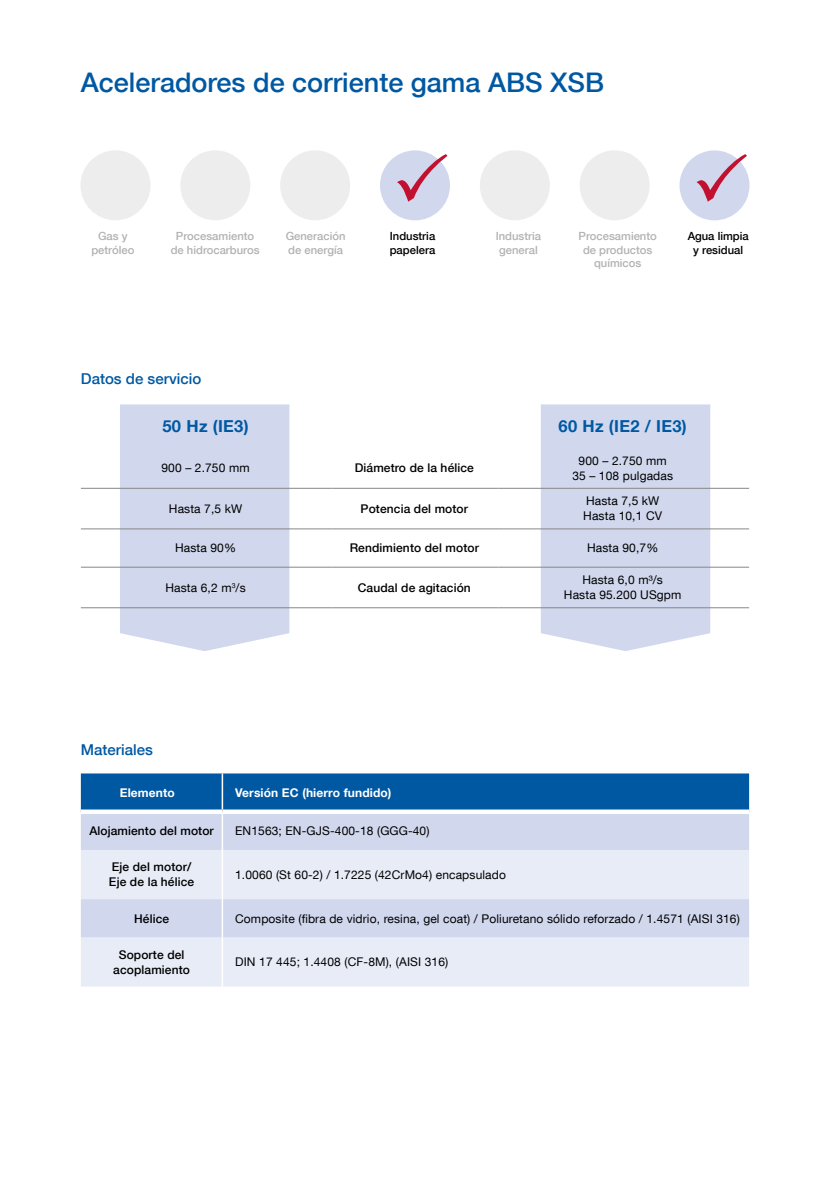
<style>
.page{position:relative;width:830px;height:1191px;background:#fff}
.page>*{position:absolute;margin:0;border:0;box-sizing:border-box;transform-origin:0 0}
.t1{font:500 27px "Helvetica Neue LT Com";color:#0058a2}
.Operating_data__Hz{font:700 16.5px "Helvetica Neue LT Com";letter-spacing:.02em;color:#0058a2}
.Subtitle_blue{font:500 15px "Helvetica Neue LT Com";color:#0058a2}
.Table_text{font:12px "Helvetica Neue LT Com";letter-spacing:.01em;color:#000}
.Table_row_title{font:500 12px/15px "Helvetica Neue LT Com";letter-spacing:.01em;color:#000}
.Table_column_title{font:700 12px "Helvetica Neue LT Com";letter-spacing:.01em;color:#fff}
.Market_-_non-check{font:500 11.25px/13.5px "Helvetica Neue LT Com";color:#b3b2b2;text-align:center}
.Market_-_check{font:500 11.25px/13.5px "Helvetica Neue LT Com";color:#000;text-align:center}
.Market_-_non-check-2{font:500 11.25px/13.5px "Helvetica Neue LT Com";color:#000}
.Market_-_check-2{font:500 11.25px/13.5px "Helvetica Neue LT Com";color:#b3b2b2;text-align:center}
</style>
<div class="page">
<div style="left:679px;top:150px;width:70px;height:70px;background:#d1d8ee;border-radius:50%"></div>
<svg style="left:695px;top:154px;width:51px;height:47px"></svg>
<div style="left:380px;top:150px;width:70px;height:70px;background:#d1d8ee;border-radius:50%"></div>
<svg style="left:396px;top:154px;width:51px;height:47px"></svg>
<div style="left:80px;top:150px;width:70px;height:70px;background:#ededed;border-radius:50%"></div>
<div style="left:180px;top:150px;width:70px;height:70px;background:#ededed;border-radius:50%"></div>
<div style="left:280px;top:150px;width:70px;height:70px;background:#ededed;border-radius:50%"></div>
<div style="left:579px;top:150px;width:70px;height:70px;background:#ededed;border-radius:50%"></div>
<div style="left:479px;top:150px;width:70px;height:70px;background:#ededed;border-radius:50%"></div>
<svg style="left:81px;top:773px;width:667px;height:77px;background:#6a99c8"></svg>
<div style="left:81px;top:850px;width:667px;height:136px;background:#e8ecf7"></div>
<div style="left:81px;top:899px;width:667px;height:38px;background:#d1d8ee"></div>
<div style="left:81px;top:809px;width:141px;height:5px;background:#fff"></div>
<hr style="left:221px;top:773px;width:2px;height:36px;background:#fff">
<div style="left:222px;top:809px;width:526px;height:5px;background:#fff"></div>
<hr style="left:221px;top:814px;width:2px;height:36px;background:#fff">
<hr style="left:221px;top:850px;width:2px;height:49px;background:#fff">
<hr style="left:221px;top:899px;width:2px;height:38px;background:#fff">
<hr style="left:221px;top:937px;width:2px;height:49px;background:#fff">
<div style="left:120px;top:404px;width:169px;height:247px;background:#d1d8ee"></div>
<svg style="left:540px;top:404px;width:170px;height:247px;background:#d4daee"></svg>
<hr style="left:81px;top:488px;width:251px;height:1px;background:#878787">
<hr style="left:332px;top:488px;width:166px;height:1px;background:#878787">
<hr style="left:498px;top:488px;width:250px;height:1px;background:#878787">
<hr style="left:81px;top:528px;width:251px;height:1px;background:#878787">
<hr style="left:332px;top:528px;width:166px;height:1px;background:#878787">
<hr style="left:498px;top:528px;width:250px;height:1px;background:#878787">
<hr style="left:81px;top:567px;width:251px;height:1px;background:#878787">
<hr style="left:332px;top:567px;width:166px;height:1px;background:#878787">
<hr style="left:498px;top:567px;width:250px;height:1px;background:#878787">
<hr style="left:81px;top:607px;width:251px;height:1px;background:#878787">
<hr style="left:332px;top:607px;width:166px;height:1px;background:#878787">
<hr style="left:498px;top:607px;width:250px;height:1px;background:#878787">
<p class="t1" style="left:81px;top:66px;width:524px">Aceleradores de corriente gama ABS XSB</p>
<p class="Market_-_non-check" style="left:91px;top:229px;width:44px">Gas y petróleo</p>
<p class="Market_-_non-check" style="left:285px;top:229px;width:61px;text-align:left">Generación de energía</p>
<p class="Market_-_non-check-2" style="left:389px;top:229px;width:47px">Industria papelera</p>
<p class="Market_-_check-2" style="left:495px;top:229px;width:47px">Industria general</p>
<p class="Market_-_check" style="left:687px;top:229px;width:63px">Agua limpia y residual</p>
<p class="Market_-_non-check" style="left:170px;top:229px;width:90px">Procesamiento de hidrocarburos</p>
<p class="Market_-_non-check" style="left:578px;top:229px;width:80px">Procesamiento de productos químicos</p>
<p class="Subtitle_blue" style="left:81px;top:370px;width:122px">Datos de servicio</p>
<p class="Operating_data__Hz" style="left:162px;top:416px;width:88px">50 Hz (IE3)</p>
<p class="Operating_data__Hz" style="left:558px;top:416px;width:130px">60 Hz (IE2 / IE3)</p>
<p class="Table_text" style="left:161px;top:460px;width:90px">900 – 2.750 mm</p>
<p class="Table_row_title" style="left:354px;top:460px;width:121px">Diámetro de la hélice</p>
<p class="Table_text" style="left:578px;top:453px;width:90px">900 – 2.750 mm</p>
<p class="Table_text" style="left:572px;top:468px;width:102px">35 – 108 pulgadas</p>
<p class="Table_text" style="left:169px;top:501px;width:75px">Hasta 7,5 kW</p>
<p class="Table_row_title" style="left:360px;top:501px;width:109px">Potencia del motor</p>
<p class="Table_text" style="left:585px;top:494px;width:75px">Hasta 7,5 kW</p>
<p class="Table_text" style="left:583px;top:509px;width:80px">Hasta 10,1 CV</p>
<p class="Table_text" style="left:175px;top:540px;width:62px">Hasta 90%</p>
<p class="Table_row_title" style="left:349px;top:540px;width:131px">Rendimiento del motor</p>
<p class="Table_text" style="left:586px;top:540px;width:73px">Hasta 90,7%</p>
<p class="Table_text" style="left:165px;top:580px;width:82px">Hasta 6,2 m<sup>3</sup>/s</p>
<p class="Table_row_title" style="left:357px;top:580px;width:114px">Caudal de agitación</p>
<p class="Table_text" style="left:582px;top:572px;width:82px">Hasta 6,0 m³/s</p>
<p class="Table_text" style="left:563px;top:587px;width:119px">Hasta 95.200 USgpm</p>
<p class="Subtitle_blue" style="left:81px;top:740px;width:73px">Materiales</p>
<p class="Table_column_title" style="left:120px;top:785px;width:57px">Elemento</p>
<p class="Table_column_title" style="left:235px;top:785px;width:158px">Versión EC (hierro fundido)</p>
<p class="Table_row_title" style="left:89px;top:823px;width:126px">Alojamiento del motor</p>
<p class="Table_text" style="left:235px;top:823px;width:196px">EN1563; EN-GJS-400-18 (GGG-40)</p>
<p class="Table_row_title" style="left:109px;top:859px;width:87px">Eje del motor/<br>Eje de la hélice</p>
<p class="Table_text" style="left:235px;top:867px;width:272px">1.0060 (St 60-2) / 1.7225 (42CrMo4) encapsulado</p>
<p class="Table_row_title" style="left:134px;top:910px;width:37px">Hélice</p>
<p class="Table_text" style="left:235px;top:911px;width:506px">Composite (fibra de vidrio, resina, gel coat) / Poliuretano sólido reforzado / 1.4571 (AISI 316)</p>
<p class="Table_row_title" style="left:113px;top:946px;width:78px;text-align:center">Soporte del acoplamiento</p>
<p class="Table_text" style="left:235px;top:954px;width:214px">DIN 17 445; 1.4408 (CF-8M), (AISI 316)</p>
</div>
